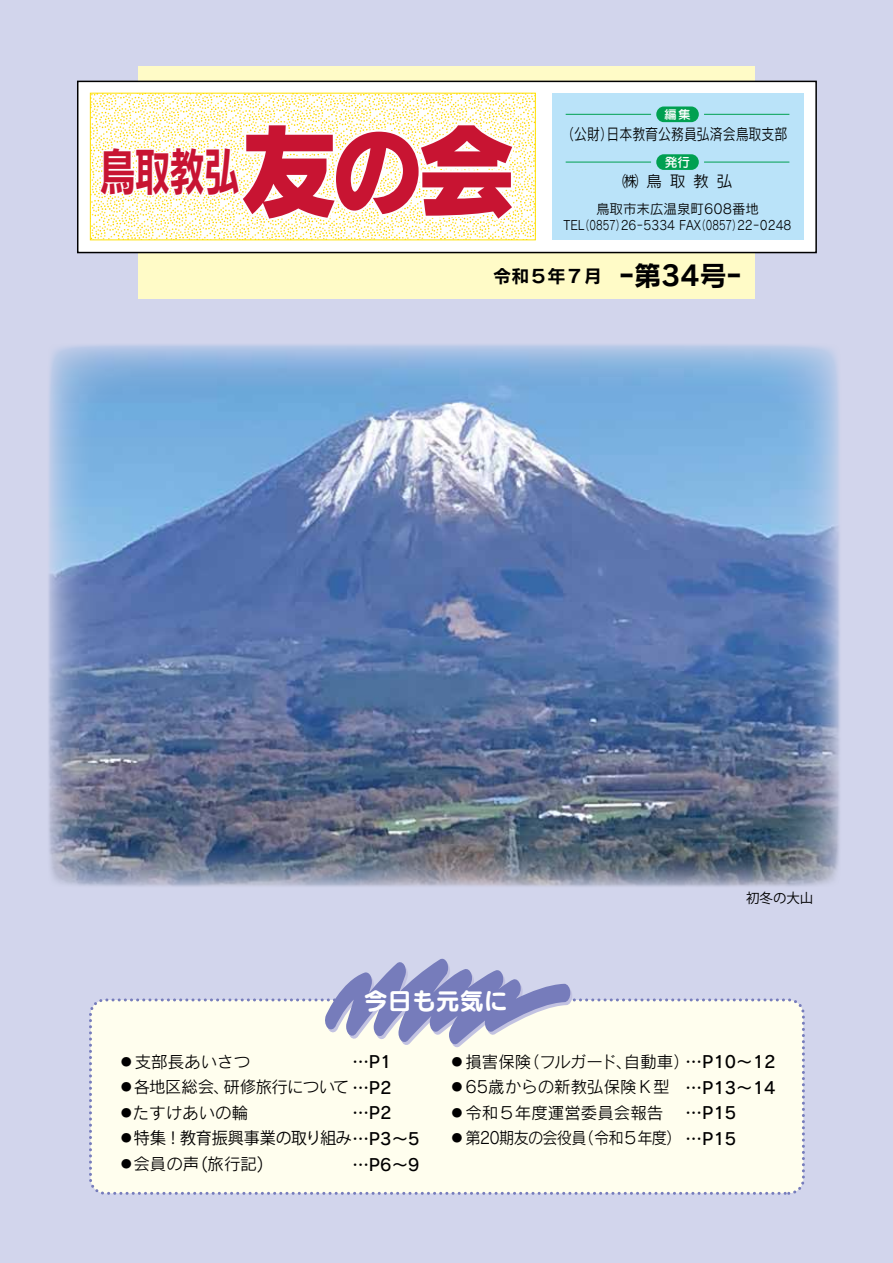
<style>
.page{position:relative;width:893px;height:1263px;background:#d2d5ec}
.page>*{position:absolute;margin:0;border:0;box-sizing:border-box;transform-origin:0 0}
.t1{font:51.75px "Rodin Pro B";color:#c81432;scale:.71 1}
.t2{font:24px "Seurat Pro B";color:#fff}
.t3{font:18.15px "Rodin Pro B";color:#000}
.t4{font:16.5px "Rodin Pro M";color:#000}
.t5{font:16.5px/25.5px "Rodin Pro DB";color:#000;text-align:justify}
.t6{font:16.5px "Rodin Pro M";letter-spacing:-.05em;color:#000}
.t7{font:16.5px "Koz Go Pro";letter-spacing:-.015em;color:#000}
.t8{font:16.5px "Rodin Pro M";letter-spacing:-.04em;color:#000}
.t9{font:15.75px "Rodin Pro M";color:#000;scale:.82 1}
.t10{font:15.75px "Rodin Pro M";color:#000}
.t11{font:13.5px "Rodin Pro M";color:#000}
.t12{font:13.5px "Koz Go Pro";letter-spacing:-.005em;color:#000}
.t13{font:12.75px "Rodin Pro M";color:#000;scale:.9 1}
.t14{font:12.75px "Seurat Pro DB";color:#fff}
.t15{font:12.15px "Seurat Pro DB";color:#fff;scale:1.05 1}
.s1{font-family:"Rodin Pro EB";font-size:103.5px;color:#fff}
.s2{font-size:27.6px}
.s3{font-family:"Rodin Pro DB"}
.s4{font-family:"Rodin Pro M"}
</style>
<div class="page">
<div style="left:139px;top:67px;width:616px;height:232px;background:#fffbc7"></div>
<div style="left:78px;top:81px;width:738px;height:172px;background:#fff"></div>
<div style="left:77px;top:81px;width:740px;height:172px;border:2px solid #000"></div>
<div style="left:552px;top:93px;width:251px;height:147px;background:#bae3f9"></div>
<svg style="left:90px;top:93px;width:446px;height:161px"></svg>
<div style="left:656px;top:106px;width:43px;height:16px;background:#00a051;border-radius:8px"></div>
<hr style="left:566px;top:114px;width:85px;height:1px;background:#00a051">
<hr style="left:704px;top:114px;width:85px;height:1px;background:#00a051">
<div style="left:656px;top:154px;width:43px;height:16px;background:#00a051;border-radius:8px"></div>
<hr style="left:566px;top:162px;width:85px;height:1px;background:#00a051">
<hr style="left:704px;top:162px;width:85px;height:1px;background:#00a051">
<img style="left:48px;top:345px;width:792px;height:542px">
<div style="left:90px;top:1000px;width:713px;height:193px;background:#fffeee;border-radius:15px"></div>
<div style="left:89px;top:998px;width:716px;height:197px;border:3px dashed #767cbb;border-radius:15px"></div>
<svg style="left:324px;top:958px;width:248px;height:90px"></svg>
<h1 class="t1" style="left:99px;top:137px;width:590px">鳥取教弘<span class="s1">友の会</span></h1>
<p class="t15" style="left:664px;top:106px;width:27px">編集</p>
<p class="t9" style="left:561px;top:123px;width:277px">（公財）日本教育公務員弘済会鳥取支部</p>
<p class="t14" style="left:665px;top:153px;width:27px">発行</p>
<p class="t10" style="left:622px;top:171px;width:112px">㈱鳥取教弘</p>
<p class="t11" style="left:596px;top:200px;width:164px">鳥取市末広温泉町608番地</p>
<p class="t13" style="left:564px;top:217px;width:255px">TEL（0857）26－5334 FAX（0857）22－0248</p>
<p class="t3" style="left:493px;top:263px;width:249px">令和５年７月　<span class="s2">ｰ第34号ｰ</span></p>
<h2 class="t2" style="left:364px;top:984px;width:145px">今日も元気に</h2>
<p class="t12" style="left:746px;top:890px;width:69px">初冬の大山</p>
<p class="t4" style="left:118px;top:1051px;width:133px">●支部長あいさつ</p>
<p class="t8" style="left:118px;top:1076px;width:275px">●各地区総会、研修旅行について <span class="s3">…P2</span></p>
<p class="t4" style="left:118px;top:1102px;width:131px">●たすけあいの輪</p>
<p class="t7" style="left:118px;top:1127px;width:303px"><span class="s4">●</span>特集 ! 教育振興事業の取り組み<span class="s3">…P3～5</span></p>
<p class="t4" style="left:118px;top:1153px;width:147px">●会員の声(旅行記)</p>
<p class="t5" style="left:352px;top:1049px;width:41px">…P1</p>
<p class="t5" style="left:352px;top:1100px;width:41px">…P2</p>
<p class="t5" style="left:352px;top:1151px;width:69px">…P6～9</p>
<p class="t4" style="left:449px;top:1051px;width:242px">●損害保険（フルガード、自動車）</p>
<p class="t4" style="left:449px;top:1076px;width:222px">●65歳からの新教弘保険Ｋ型</p>
<p class="t4" style="left:449px;top:1102px;width:216px">●令和５年度運営委員会報告</p>
<p class="t6" style="left:449px;top:1127px;width:289px">●第20期友の会役員（令和５年度） <span class="s3">…P15</span></p>
<p class="t5" style="left:686px;top:1049px;width:91px">…P10～12 …P13～14 …P15</p>
</div>
